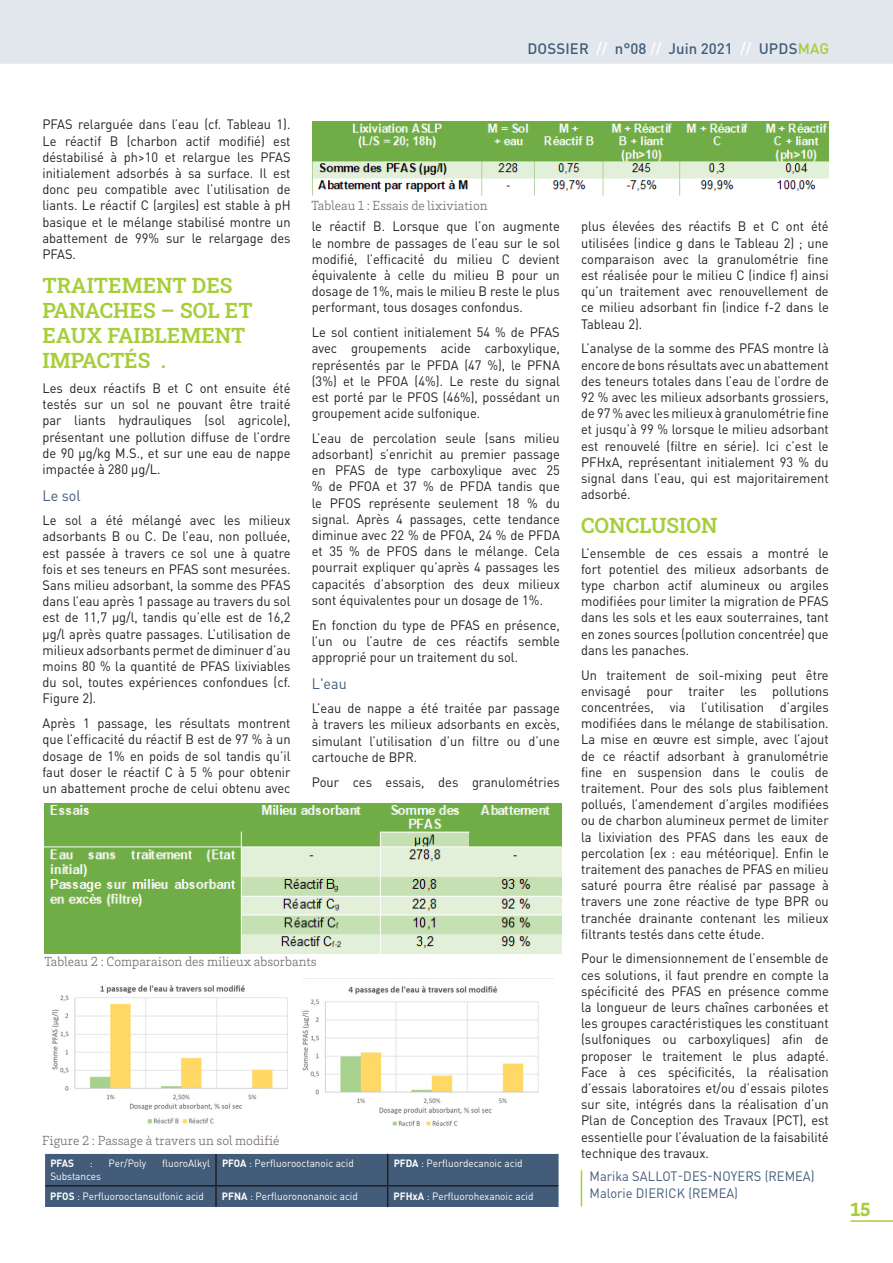
<style>
.page{position:relative;width:893px;height:1263px;background:#fff}
.page>*{position:absolute;margin:0;border:0;box-sizing:border-box;transform-origin:0 0}
.Body_-_Titre_niveau{font:600 21px/25.2px "Roboto Slab";color:#a6ce39}
.Pagination{font:900 19.5px "Brix Slab";color:#a6ce39}
.t1{font:500 15px "DIN Pro";letter-spacing:.01em;color:#425c79}
.Body_-_Corp_de_texte{font:15px "DIN Pro";color:#425c79;scale:.95 1}
.Body_-_Corp_de_texte-2{font:13.5px/16.2px "DIN Pro";color:#231f20;text-align:justify;scale:.95 1}
.Légende_-_Photo{font:300 13.5px "Brix Slab";color:#726a69}
.Body_-__Titre_niveau{font:13.5px "DIN Pro";color:#425c79;scale:.95 1}
.Body_-_Corp_de_texte-3{font:10.5px "DIN Pro";color:#fff;scale:.95 1}
.Body_-_Corp_de_texte-4{font:700 10.5px "DIN Pro";color:#fff;scale:.95 1}
.s1{color:#fff}
.s2{color:#a6ce39}
.s3{font-weight:700}
</style>
<div class="page">
<img style="left:51px;top:978px;width:503px;height:148px">
<div style="left:0;top:0;width:893px;height:64px;background:#e2e7ed"></div>
<hr style="left:850px;top:1220px;width:43px;height:2px;background:#a6ce39">
<img style="left:312px;top:121px;width:517px;height:75px">
<img style="left:44px;top:803px;width:517px;height:150px">
<hr style="left:581px;top:1170px;width:1px;height:36px;background:#a6ce39">
<div style="left:44px;top:1153px;width:516px;height:54px;background:#425c79"></div>
<p class="t1" style="left:527px;top:39px;width:303px">DOSSIER <span class="s1">//</span> n°08 <span class="s1">//</span> Juin 2021 <span class="s1">//</span> UPDS<span class="s2">MAG</span></p>
<p class="Body_-_Corp_de_texte-2" style="left:43px;top:116px;width:263px">PFAS relarguée dans l’eau (cf. Tableau 1).<br>Le réactif B (charbon actif modifié) est déstabilisé à ph&gt;10 et relargue les PFAS initialement adsorbés à sa surface. Il est donc peu compatible avec l’utilisation de liants. Le réactif C (argiles) est stable à pH basique et le mélange stabilisé montre un abattement de 99% sur le relargage des PFAS.</p>
<p class="Body_-_Titre_niveau" style="left:43px;top:272px;width:212px">TRAITEMENT DES<br>PANACHES – SOL ET<br>EAUX FAIBLEMENT<br>IMPACTÉS .</p>
<p class="Body_-_Corp_de_texte-2" style="left:43px;top:379px;width:263px">Les deux réactifs B et C ont ensuite été testés sur un sol ne pouvant être traité par liants hydrauliques (sol agricole), présentant une pollution diffuse de l’ordre de 90 µg/kg M.S., et sur une eau de nappe impactée à 280 µg/L.</p>
<p class="Body_-_Corp_de_texte" style="left:43px;top:485px;width:42px">Le sol</p>
<p class="Body_-_Corp_de_texte-2" style="left:43px;top:512px;width:263px">Le sol a été mélangé avec les milieux adsorbants B ou C. De l’eau, non polluée, est passée à travers ce sol une à quatre fois et ses teneurs en PFAS sont mesurées.<br>Sans milieu adsorbant, la somme des PFAS dans l’eau après 1 passage au travers du sol est de 11,7 µg/l, tandis qu’elle est de 16,2 µg/l après quatre passages. L’utilisation de milieux adsorbants permet de diminuer d’au moins 80 % la quantité de PFAS lixiviables du sol, toutes expériences confondues (cf.<br>Figure 2).</p>
<p class="Body_-_Corp_de_texte-2" style="left:43px;top:715px;width:263px">Après 1 passage, les résultats montrent que l’efficacité du réactif B est de 97 % à un dosage de 1% en poids de sol tandis qu’il faut doser le réactif C à 5 % pour obtenir un abattement proche de celui obtenu avec</p>
<p class="Légende_-_Photo" style="left:311px;top:197px;width:178px">Tableau 1 : Essais de lixiviation</p>
<p class="Body_-_Corp_de_texte-2" style="left:312px;top:218px;width:263px">le réactif B. Lorsque que l’on augmente le nombre de passages de l’eau sur le sol modifié, l’efficacité du milieu C devient équivalente à celle du milieu B pour un dosage de 1%, mais le milieu B reste le plus performant, tous dosages confondus.</p>
<p class="Body_-_Corp_de_texte-2" style="left:312px;top:324px;width:263px">Le sol contient initialement 54 % de PFAS avec groupements acide carboxylique, représentés par le PFDA (47 %), le PFNA (3%) et le PFOA (4%). Le reste du signal est porté par le PFOS (46%), possédant un groupement acide sulfonique.</p>
<p class="Body_-_Corp_de_texte-2" style="left:312px;top:429px;width:263px">L’eau de percolation seule (sans milieu adsorbant) s’enrichit au premier passage en PFAS de type carboxylique avec 25 % de PFOA et 37 % de PFDA tandis que le PFOS représente seulement 18 % du signal. Après 4 passages, cette tendance diminue avec 22 % de PFOA, 24 % de PFDA et 35 % de PFOS dans le mélange. Cela pourrait expliquer qu’après 4 passages les capacités d’absorption des deux milieux sont équivalentes pour un dosage de 1%.</p>
<p class="Body_-_Corp_de_texte-2" style="left:312px;top:616px;width:263px">En fonction du type de PFAS en présence, l’un ou l’autre de ces réactifs semble approprié pour un traitement du sol.</p>
<p class="Body_-_Corp_de_texte" style="left:312px;top:673px;width:38px">L'eau</p>
<p class="Body_-_Corp_de_texte-2" style="left:312px;top:700px;width:263px">L’eau de nappe a été traitée par passage à travers les milieux adsorbants en excès, simulant l’utilisation d’un filtre ou d’une cartouche de BPR.</p>
<p class="Body_-_Corp_de_texte-2" style="left:312px;top:773px;width:263px">Pour ces essais, des granulométries</p>
<p class="Légende_-_Photo" style="left:44px;top:953px;width:274px">Tableau 2 : Comparaison des milieux absorbants</p>
<p class="Légende_-_Photo" style="left:42px;top:1132px;width:239px">Figure 2 : Passage à travers un sol modifié</p>
<p class="Body_-_Corp_de_texte-4" style="left:50px;top:1156px;width:27px">PFAS</p>
<p class="Body_-_Corp_de_texte-3" style="left:90px;top:1156px;width:5px">:</p>
<p class="Body_-_Corp_de_texte-3" style="left:109px;top:1156px;width:41px">Per/Poly</p>
<p class="Body_-_Corp_de_texte-3" style="left:162px;top:1156px;width:52px">fluoroAlkyl</p>
<p class="Body_-_Corp_de_texte-3" style="left:50px;top:1169px;width:55px">Substances</p>
<p class="Body_-_Corp_de_texte-3" style="left:222px;top:1156px;width:140px"><span class="s3">PFOA</span> : Perfluorooctanoic acid</p>
<p class="Body_-_Corp_de_texte-3" style="left:394px;top:1156px;width:137px"><span class="s3">PFDA</span> : Perfluordecanoic acid</p>
<p class="Body_-_Corp_de_texte-3" style="left:50px;top:1189px;width:163px"><span class="s3">PFOS</span> : Perfluorooctansulfonic acid</p>
<p class="Body_-_Corp_de_texte-3" style="left:222px;top:1189px;width:145px"><span class="s3">PFNA</span> : Perfluorononanoic acid</p>
<p class="Body_-_Corp_de_texte-3" style="left:394px;top:1189px;width:149px"><span class="s3">PFHxA</span> : Perfluorohexanoic acid</p>
<p class="Body_-_Corp_de_texte-2" style="left:581px;top:218px;width:262px">plus élevées des réactifs B et C ont été utilisées (indice g dans le Tableau 2) ; une comparaison avec la granulométrie fine est réalisée pour le milieu C (indice f) ainsi qu’un traitement avec renouvellement de ce milieu adsorbant fin (indice f-2 dans le Tableau 2).</p>
<p class="Body_-_Corp_de_texte-2" style="left:581px;top:340px;width:262px">L’analyse de la somme des PFAS montre là encore de bons résultats avec un abattement des teneurs totales dans l’eau de l’ordre de 92 % avec les milieux adsorbants grossiers, de 97 % avec les milieux à granulométrie fine et jusqu’à 99 % lorsque le milieu adsorbant est renouvelé (filtre en série). Ici c’est le PFHxA, représentant initialement 93 % du signal dans l’eau, qui est majoritairement adsorbé.</p>
<p class="Body_-_Titre_niveau" style="left:581px;top:512px;width:138px">CONCLUSION</p>
<p class="Body_-_Corp_de_texte-2" style="left:581px;top:544px;width:262px">L’ensemble de ces essais a montré le fort potentiel des milieux adsorbants de type charbon actif alumineux ou argiles modifiées pour limiter la migration de PFAS dans les sols et les eaux souterraines, tant en zones sources (pollution concentrée) que dans les panaches.</p>
<p class="Body_-_Corp_de_texte-2" style="left:581px;top:666px;width:262px">Un traitement de soil-mixing peut être envisagé pour traiter les pollutions concentrées, via l’utilisation d’argiles modifiées dans le mélange de stabilisation.<br>La mise en œuvre est simple, avec l’ajout de ce réactif adsorbant à granulométrie fine en suspension dans le coulis de traitement. Pour des sols plus faiblement pollués, l’amendement d’argiles modifiées ou de charbon alumineux permet de limiter la lixiviation des PFAS dans les eaux de percolation (ex : eau météorique). Enfin le traitement des panaches de PFAS en milieu saturé pourra être réalisé par passage à travers une zone réactive de type BPR ou tranchée drainante contenant les milieux filtrants testés dans cette étude.</p>
<p class="Body_-_Corp_de_texte-2" style="left:581px;top:950px;width:262px">Pour le dimensionnement de l’ensemble de ces solutions, il faut prendre en compte la spécificité des PFAS en présence comme la longueur de leurs chaînes carbonées et les groupes caractéristiques les constituant (sulfoniques ou carboxyliques) afin de proposer le traitement le plus adapté.<br>Face à ces spécificités, la réalisation d’essais laboratoires et/ou d’essais pilotes sur site, intégrés dans la réalisation d’un Plan de Conception des Travaux (PCT), est essentielle pour l’évaluation de la faisabilité technique des travaux.</p>
<p class="Body_-__Titre_niveau" style="left:590px;top:1166px;width:238px">Marika SALLOT-DES-NOYERS (REMEA)</p>
<p class="Body_-__Titre_niveau" style="left:590px;top:1184px;width:158px">Malorie DIERICK (REMEA)</p>
<p class="Pagination" style="left:850px;top:1197px;width:21px">15</p>
</div>
